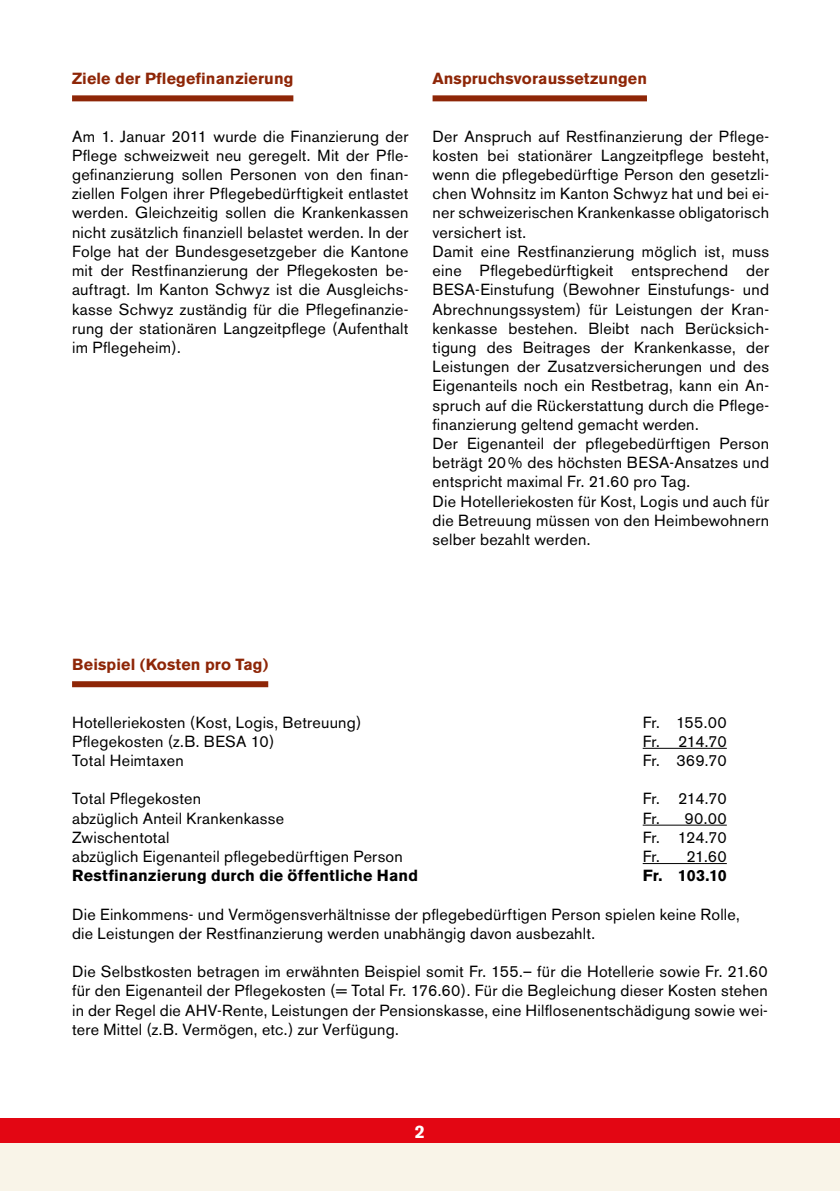
<style>
.page{position:relative;width:840px;height:1191px;background:#fff}
.page>*{position:absolute;margin:0;border:0;box-sizing:border-box;transform-origin:0 0}
.t1{font:700 18px "Akzidenz Grotesk BE";color:#fff}
.t2{font:16px/19.2px "Akzidenz Grotesk BE";letter-spacing:.015em;color:#000;text-align:justify}
.t3{font:700 16px "Akzidenz Grotesk BE";letter-spacing:.01em;color:#8e2607}
.t4{font:700 16px "Akzidenz Grotesk BE";letter-spacing:.01em;color:#000}
</style>
<div class="page">
<div style="left:0;top:1119px;width:839px;height:72px;background:#f9f4e8"></div>
<div style="left:0;top:1119px;width:839px;height:24px;background:#e30613"></div>
<div style="left:72px;top:95px;width:221px;height:6px;background:#8e2607"></div>
<div style="left:432px;top:95px;width:214px;height:6px;background:#8e2607"></div>
<div style="left:72px;top:681px;width:196px;height:6px;background:#8e2607"></div>
<hr style="left:642px;top:748px;width:84px;height:1px;background:#000">
<hr style="left:642px;top:824px;width:84px;height:1px;background:#000">
<hr style="left:642px;top:863px;width:84px;height:1px;background:#000">
<p class="t3" style="left:72px;top:69px;width:223px">Ziele der Pflegefinanzierung</p>
<p class="t2" style="left:72px;top:126px;width:338px">Am 1. Januar 2011 wurde die Finanzierung der Pflege schweizweit neu geregelt. Mit der Pfle&shy;gefinanzierung sollen Personen von den finan&shy;ziellen Folgen ihrer Pflegebedürftigkeit entlastet werden. Gleichzeitig sollen die Krankenkassen nicht zusätzlich finanziell belastet werden. In der Folge hat der Bundesgesetzgeber die Kantone mit der Restfinanzierung der Pflegekosten be&shy;auftragt. Im Kanton Schwyz ist die Ausgleichs&shy;kasse Schwyz zuständig für die Pflegefinanzie&shy;rung der stationären Langzeitpflege (Aufenthalt im Pflegeheim).</p>
<p class="t3" style="left:432px;top:69px;width:216px">Anspruchsvoraussetzungen</p>
<p class="t2" style="left:432px;top:126px;width:338px;text-align:left">Der Anspruch auf Restfinanzierung der Pflege&shy;kosten bei stationärer Langzeitpflege besteht, wenn die pflegebedürftige Person den gesetzli&shy;chen Wohnsitz im Kanton Schwyz hat und bei ei&shy;ner schweizerischen Krankenkasse obligatorisch versichert ist.<br>Damit eine Restfinanzierung möglich ist, muss eine Pflegebedürftigkeit entsprechend der BESA-Einstufung (Bewohner Einstufungs- und Abrechnungssystem) für Leistungen der Kran&shy;kenkasse bestehen. Bleibt nach Berücksich&shy;tigung des Beitrages der Krankenkasse, der Leistungen der Zusatzversicherungen und des Eigenanteils noch ein Restbetrag, kann ein An&shy;spruch auf die Rückerstattung durch die Pflege&shy;finanzierung geltend gemacht werden.<br>Der Eigenanteil der pflegebedürftigen Person beträgt 20% des höchsten BESA-Ansatzes und entspricht maximal Fr. 21.60 pro Tag.<br>Die Hotelleriekosten für Kost, Logis und auch für die Betreuung müssen von den Heimbewohnern selber bezahlt werden.</p>
<p class="t3" style="left:72px;top:655px;width:198px">Beispiel (Kosten pro Tag)</p>
<p class="t2" style="left:72px;top:712px;width:291px">Hotelleriekosten (Kost, Logis, Betreuung)</p>
<p class="t2" style="left:642px;top:712px;width:85px">Fr. 155.00</p>
<p class="t2" style="left:72px;top:731px;width:204px">Pflegekosten (z.B. BESA 10)</p>
<p class="t2" style="left:642px;top:731px;width:86px">Fr. 214.70</p>
<p class="t2" style="left:72px;top:750px;width:113px">Total Heimtaxen</p>
<p class="t2" style="left:642px;top:750px;width:86px">Fr. 369.70</p>
<p class="t2" style="left:72px;top:789px;width:130px">Total Pflegekosten</p>
<p class="t2" style="left:642px;top:789px;width:86px">Fr. 214.70</p>
<p class="t2" style="left:72px;top:808px;width:213px">abzüglich Anteil Krankenkasse</p>
<p class="t2" style="left:642px;top:808px;width:85px">Fr. 90.00</p>
<p class="t2" style="left:72px;top:827px;width:99px">Zwischentotal</p>
<p class="t2" style="left:642px;top:827px;width:86px">Fr. 124.70</p>
<p class="t2" style="left:72px;top:846px;width:332px">abzüglich Eigenanteil pflegebedürftigen Person</p>
<p class="t2" style="left:642px;top:846px;width:85px">Fr. 21.60</p>
<p class="t4" style="left:72px;top:866px;width:347px">Restfinanzierung durch die öffentliche Hand</p>
<p class="t4" style="left:642px;top:866px;width:86px">Fr. 103.10</p>
<p class="t2" style="left:72px;top:904px;width:669px">Die Einkommens- und Vermögensverhältnisse der pflegebedürftigen Person spielen keine Rolle, die Leistungen der Restfinanzierung werden unabhängig davon ausbezahlt.</p>
<p class="t2" style="left:72px;top:962px;width:697px">Die Selbstkosten betragen im erwähnten Beispiel somit Fr. 155.– für die Hotellerie sowie Fr. 21.60 für den Eigenanteil der Pflegekosten (= Total Fr. 176.60). Für die Begleichung dieser Kosten stehen in der Regel die AHV-Rente, Leistungen der Pensionskasse, eine Hilflosenentschädigung sowie wei&shy;tere Mittel (z.B. Vermögen, etc.) zur Verfügung.</p>
<p class="t1" style="left:414px;top:1121px;width:12px">2</p>
</div>
